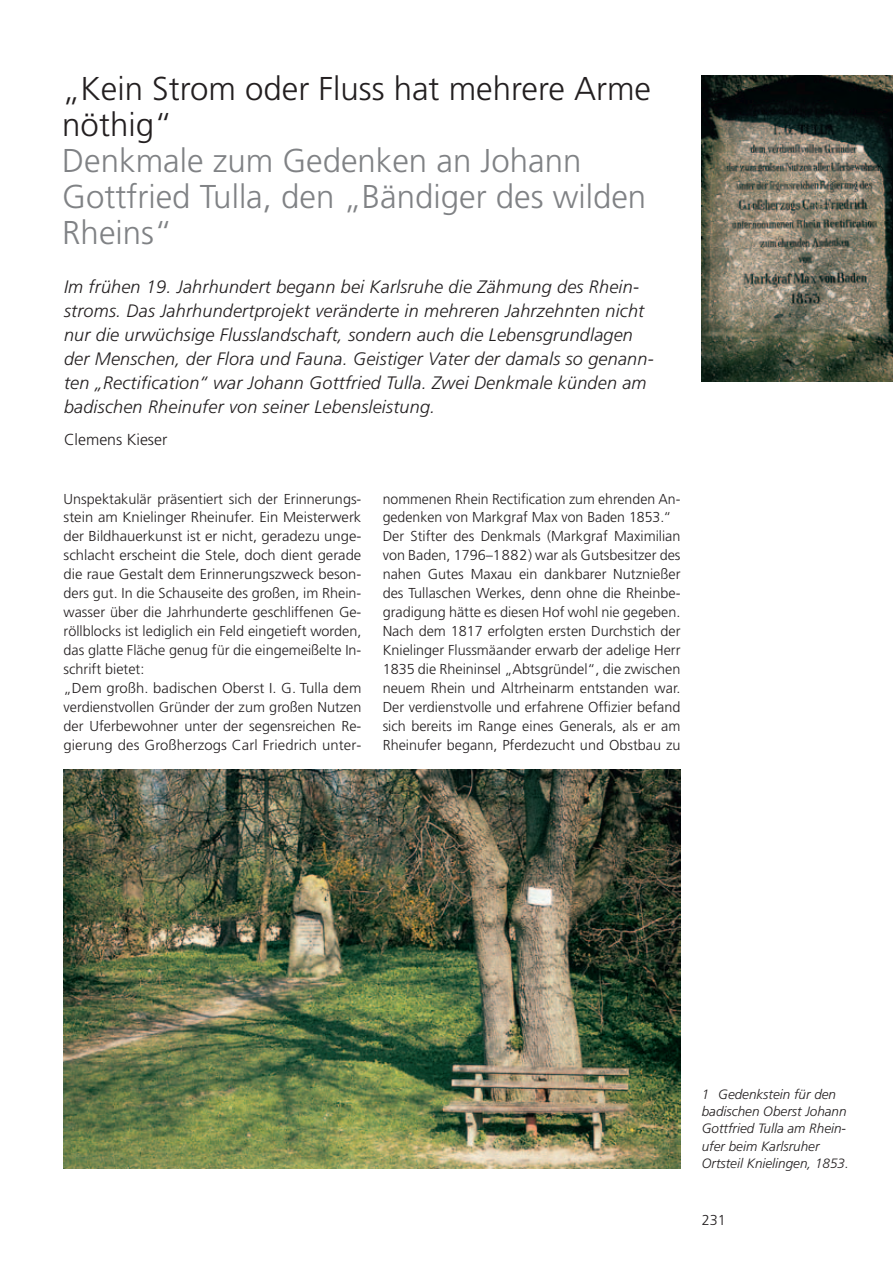
<style>
.page{position:relative;width:893px;height:1263px;background:#fff}
.page>*{position:absolute;margin:0;border:0;box-sizing:border-box;transform-origin:0 0}
.t1{font:300 33px/36px "Frutiger";color:#808285}
.t2{font:italic 300 18px/24px "Frutiger";letter-spacing:.01em;color:#231f20}
.t3{font:300 15.9px "Frutiger";color:#231f20}
.t4{font:300 14.4px/19px "Frutiger";color:#231f20}
.t5{font:italic 300 13.5px/17.2px "Frutiger";color:#231f20}
.s1{color:#231f20}
</style>
<div class="page">
<img style="left:63px;top:75px;width:829px;height:1094px">
<p class="t1" style="left:62px;top:73px;width:590px"><span class="s1">„Kein Strom oder Fluss hat mehrere Arme nöthig“<br></span>Denkmale zum Gedenken an Johann<br>Gottfried Tulla, den „Bändiger des wilden<br>Rheins“</p>
<p class="t2" style="left:64px;top:277px;width:591px">Im frühen 19. Jahrhundert begann bei Karlsruhe die Zähmung des Rhein&shy;stroms. Das Jahrhundertprojekt veränderte in mehreren Jahrzehnten nicht nur die urwüchsige Flusslandschaft, sondern auch die Lebensgrundlagen der Menschen, der Flora und Fauna. Geistiger Vater der damals so genann&shy;ten „Rectification“ war Johann Gottfried Tulla. Zwei Denkmale künden am badischen Rheinufer von seiner Lebensleistung.</p>
<p class="t3" style="left:64px;top:433px;width:105px">Clemens Kieser</p>
<p class="t4" style="left:64px;top:490px;width:299px">Unspektakulär präsentiert sich der Erinnerungs&shy;stein am Knielinger Rheinufer. Ein Meisterwerk der Bildhauerkunst ist er nicht, geradezu unge&shy;schlacht erscheint die Stele, doch dient gerade die raue Gestalt dem Erinnerungszweck beson&shy;ders gut. In die Schauseite des großen, im Rhein&shy;wasser über die Jahrhunderte geschliffenen Ge&shy;röllblocks ist lediglich ein Feld eingetieft worden, das glatte Fläche genug für die eingemeißelte In&shy;schrift bietet:<br>„Dem großh. badischen Oberst I. G. Tulla dem verdienstvollen Gründer der zum großen Nutzen der Uferbewohner unter der segensreichen Re&shy;gierung des Großherzogs Carl Friedrich unter-</p>
<p class="t4" style="left:382px;top:490px;width:299px">nommenen Rhein Rectification zum ehrenden An&shy;gedenken von Markgraf Max von Baden 1853.“ Der Stifter des Denkmals (Markgraf Maximilian von Baden, 1796–1882) war als Gutsbesitzer des nahen Gutes Maxau ein dankbarer Nutznießer des Tullaschen Werkes, denn ohne die Rheinbe&shy;gradigung hätte es diesen Hof wohl nie gegeben.<br>Nach dem 1817 erfolgten ersten Durchstich der Knielinger Flussmäander erwarb der adelige Herr 1835 die Rheininsel „Abtsgründel“, die zwischen neuem Rhein und Altrheinarm entstanden war.<br>Der verdienstvolle und erfahrene Offizier befand sich bereits im Range eines Generals, als er am Rheinufer begann, Pferdezucht und Obstbau zu</p>
<p class="t5" style="left:701px;top:1087px;width:148px">1 Gedenkstein für den badischen Oberst Johann<br>Gottfried Tulla am Rhein&shy;ufer beim Karlsruher<br>Ortsteil Knielingen, 1853.</p>
<p class="t4" style="left:701px;top:1211px;width:26px">231</p>
</div>
